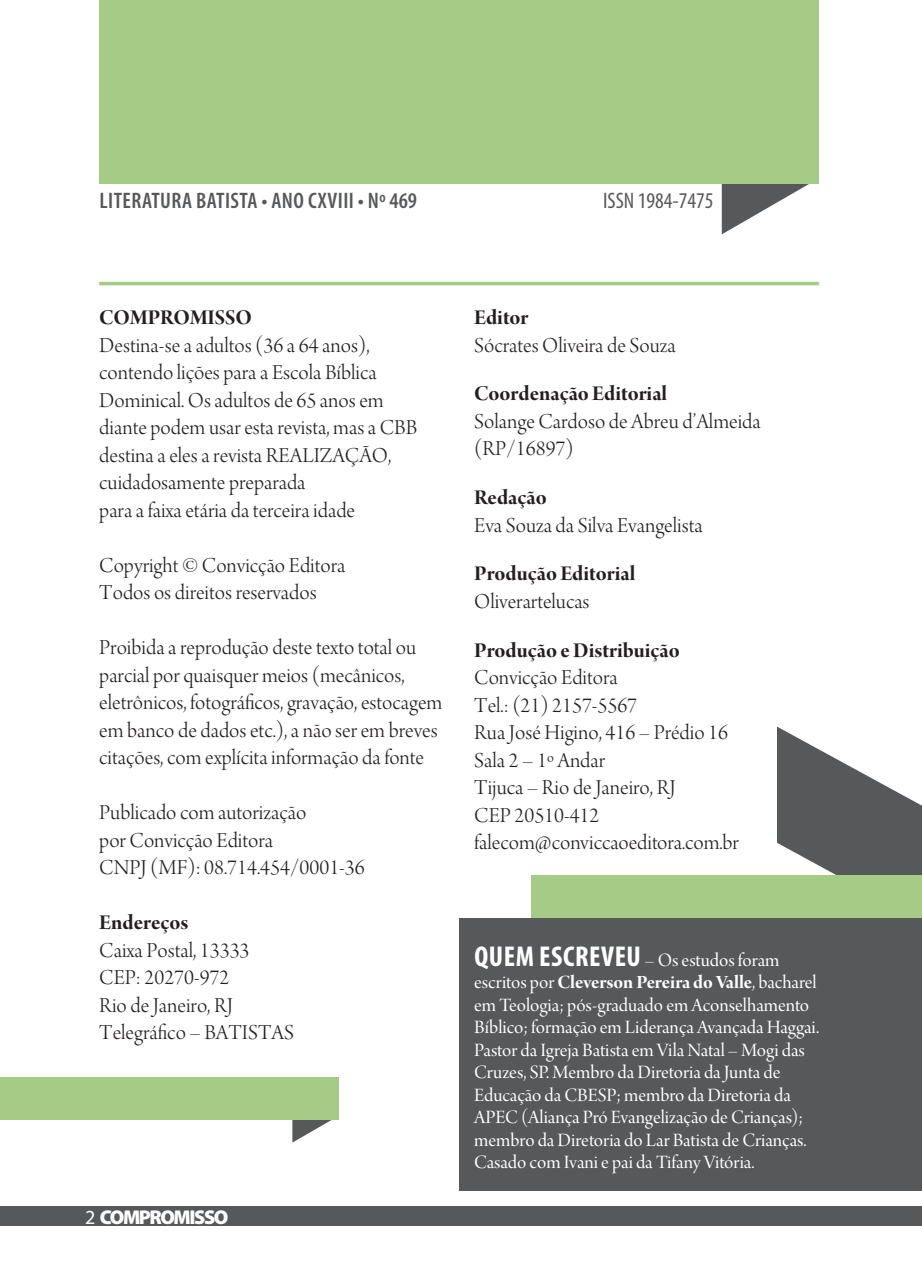
<style>
.page{position:relative;width:922px;height:1276px;background:#fff}
.page>*{position:absolute;margin:0;border:0;box-sizing:border-box;transform-origin:0 0}
.t1{font:22.5px/27.5px "Arno Pro Light Display";color:#231f20}
.t2{font:22.5px "Arno Pro Bold Display";color:#231f20}
.t3{font:600 condensed 22.5px "Myriad Pro";letter-spacing:.02em;color:#57585a}
.t4{font:condensed 22.5px "Myriad Pro";color:#57585a}
.subtitulo_licoes{font:20px/22.5px "Arno Pro Display";letter-spacing:-.005em;color:#fff}
.t5{font:900 20px "Myriad Pro";letter-spacing:-.07em;color:#fff}
.s1{font-weight:400}
.s2{font-family:"Myriad Pro";font-weight:700;font-stretch:condensed;font-size:28.75px}
.s3{font-family:"Arno Pro Light Display"}
.s4{font-family:"Arno Pro Bold Display"}
</style>
<div class="page">
<div style="left:459px;top:918px;width:462px;height:273px;background:#57585a"></div>
<svg style="left:777px;top:726px;width:144px;height:149px"></svg>
<div style="left:531px;top:875px;width:390px;height:43px;background:#a5cb87"></div>
<svg style="left:721px;top:184px;width:88px;height:50px"></svg>
<div style="left:99px;top:0;width:720px;height:184px;background:#a5cb87"></div>
<hr style="left:99px;top:282px;width:720px;height:3px;background:#a5cb87">
<svg style="left:292px;top:1119px;width:41px;height:23px"></svg>
<div style="left:0;top:1077px;width:338px;height:42px;background:#a5cb87"></div>
<div style="left:0;top:1206px;width:921px;height:20px;background:#57585a"></div>
<p class="t3" style="left:99px;top:187px;width:319px">LITERATURA BATISTA • ANO CXVIII • Nº 469</p>
<p class="t4" style="left:603px;top:187px;width:112px">ISSN 1984-7475</p>
<p class="t2" style="left:99px;top:305px;width:154px">COMPROMISSO</p>
<p class="t1" style="left:99px;top:333px;width:319px">Destina-se a adultos (36 a 64 anos), contendo lições para a Escola Bíblica Dominical. Os adultos de 65 anos em diante podem usar esta revista, mas a CBB destina a eles a revista REALIZAÇÃO, cuidadosamente preparada</p>
<p class="t1" style="left:99px;top:498px;width:257px">para a faixa etária da terceira idade</p>
<p class="t1" style="left:99px;top:553px;width:247px">Copyright © Convicção Editora</p>
<p class="t1" style="left:99px;top:580px;width:219px">Todos os direitos reservados</p>
<p class="t1" style="left:99px;top:635px;width:344px">Proibida a reprodução deste texto total ou parcial por quaisquer meios (mecânicos, eletrônicos, fotográficos, gravação, estocagem em banco de dados etc.), a não ser em breves citações, com explícita informação da fonte</p>
<p class="t1" style="left:99px;top:800px;width:208px">Publicado com autorização</p>
<p class="t1" style="left:99px;top:828px;width:175px">por Convicção Editora</p>
<p class="t1" style="left:99px;top:855px;width:267px">CNPJ (MF): 08.714.454/0001-36</p>
<p class="t2" style="left:99px;top:910px;width:91px">Endereços</p>
<p class="t1" style="left:99px;top:938px;width:152px">Caixa Postal, 13333</p>
<p class="t1" style="left:99px;top:965px;width:132px">CEP: 20270-972</p>
<p class="t1" style="left:99px;top:993px;width:135px">Rio de Janeiro, RJ</p>
<p class="t1" style="left:99px;top:1020px;width:196px">Telegráfico – BATISTAS</p>
<p class="t5" style="left:85px;top:1203px;width:145px"><span class="s1">2</span> COMPROMISSO</p>
<p class="t2" style="left:474px;top:305px;width:56px">Editor</p>
<p class="t1" style="left:474px;top:333px;width:203px">Sócrates Oliveira de Souza</p>
<p class="t2" style="left:474px;top:381px;width:194px">Coordenação Editorial</p>
<p class="t1" style="left:474px;top:409px;width:288px">Solange Cardoso de Abreu d’Almeida (RP/16897)</p>
<p class="t2" style="left:474px;top:485px;width:74px">Redação</p>
<p class="t1" style="left:474px;top:513px;width:230px">Eva Souza da Silva Evangelista</p>
<p class="t2" style="left:474px;top:561px;width:162px">Produção Editorial</p>
<p class="t1" style="left:474px;top:589px;width:117px">Oliverartelucas</p>
<p class="t2" style="left:474px;top:637px;width:207px">Produção e Distribuição</p>
<p class="t1" style="left:474px;top:665px;width:145px">Convicção Editora</p>
<p class="t1" style="left:474px;top:693px;width:164px">Tel.: (21) 2157-5567</p>
<p class="t1" style="left:474px;top:720px;width:255px">Rua José Higino, 416 – Prédio 16</p>
<p class="t1" style="left:474px;top:748px;width:132px">Sala 2 – 1º Andar</p>
<p class="t1" style="left:474px;top:775px;width:203px">Tijuca – Rio de Janeiro, RJ</p>
<p class="t1" style="left:474px;top:803px;width:127px">CEP 20510-412</p>
<p class="t1" style="left:474px;top:830px;width:266px">falecom@conviccaoeditora.com.br</p>
<p class="subtitulo_licoes" style="left:474px;top:950px;width:346px"><span class="s2">QUEM ESCREVEU</span> <span class="s3">–</span> Os estudos foram escritos por <span class="s4">Cleverson Pereira do Valle</span>, bacharel em Teologia; pós-graduado em Aconselhamento Bíblico; formação em Liderança Avançada Haggai.<br>Pastor da Igreja Batista em Vila Natal – Mogi das Cruzes, SP. Membro da Diretoria da Junta de Educação da CBESP; membro da Diretoria da APEC (Aliança Pró Evangelização de Crianças); membro da Diretoria do Lar Batista de Crianças.<br>Casado com Ivani e pai da Tifany Vitória.</p>
</div>
